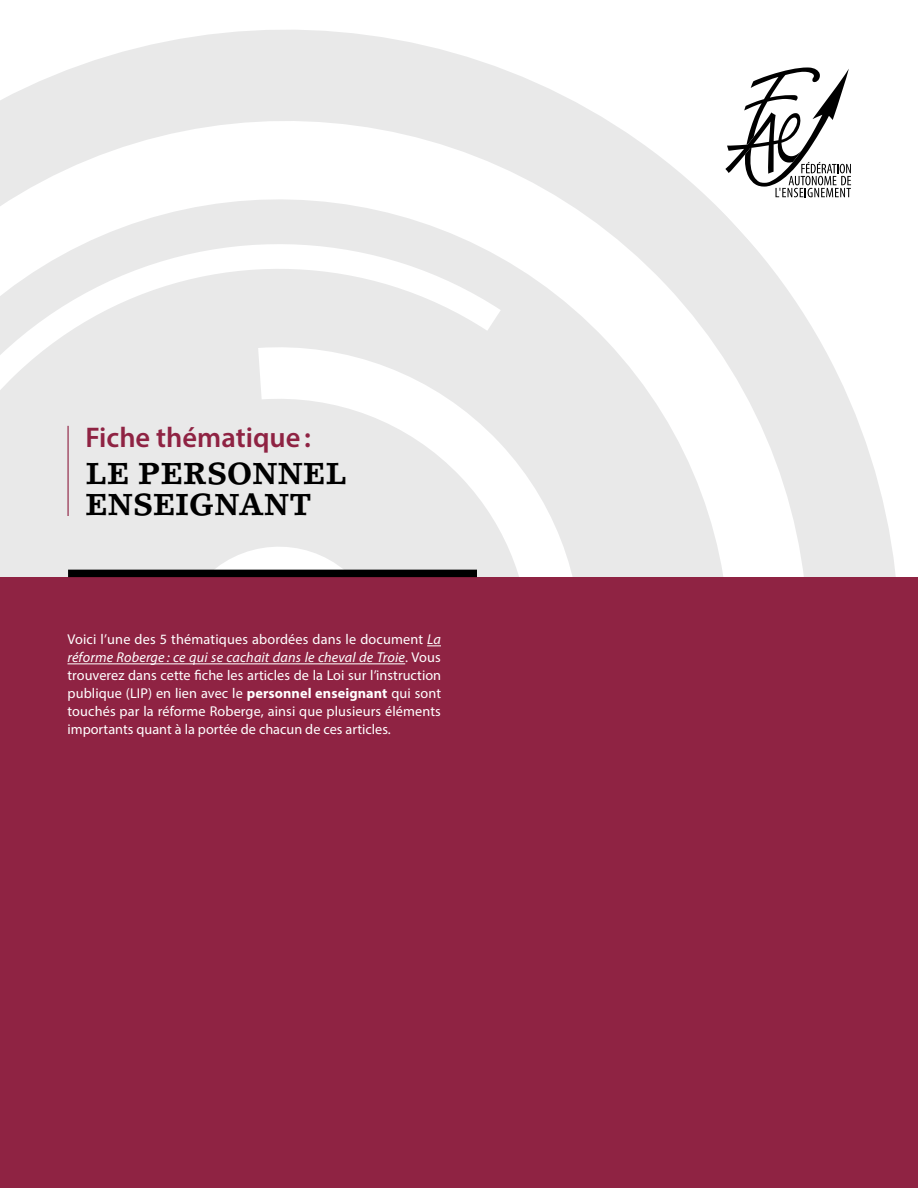
<style>
.page{position:relative;width:918px;height:1188px;background:#fff}
.page>*{position:absolute;margin:0;border:0;box-sizing:border-box;transform-origin:0 0}
.t1{font:700 30px/31.5px "Lino Letter";color:#000}
.t2{font:600 28.5px "Myriad Pro";color:#8f2343}
.t3{font:14.25px/18px "Myriad Pro";color:#fff;text-align:justify}
.s1{font-style:italic}
.s2{font-weight:700}
</style>
<div class="page">
<svg style="left:0;top:30px;width:896px;height:547px"></svg>
<svg style="left:0;top:152px;width:777px;height:425px;fill:#e9e9e9"></svg>
<div style="left:0;top:577px;width:918px;height:611px;background:#8f2343"></div>
<svg style="left:427px;top:646px;width:14px;height:1px"></svg>
<hr style="left:68px;top:664px;width:337px;height:1px;background:#fff">
<hr style="left:67px;top:426px;width:2px;height:90px;background:#8f2343">
<svg style="left:725px;top:67px;width:126px;height:130px"></svg>
<div style="left:68px;top:570px;width:409px;height:7px;background:#000"></div>
<h2 class="t2" style="left:85px;top:420px;width:227px">Fiche thématique:</h2>
<h1 class="t1" style="left:85px;top:458px;width:263px">LE PERSONNEL<br>ENSEIGNANT</h1>
<p class="t3" style="left:68px;top:630px;width:375px">Voici l’une des 5 thématiques abordées dans le document <span class="s1">La réforme Roberge : ce qui se cachait dans le cheval de Troie</span>. Vous trouverez dans cette fiche les articles de la Loi sur l’instruction publique (LIP) en lien avec le <span class="s2">personnel enseignant</span> qui sont touchés par la réforme Roberge, ainsi que plusieurs éléments importants quant à la portée de chacun de ces articles.</p>
</div>
